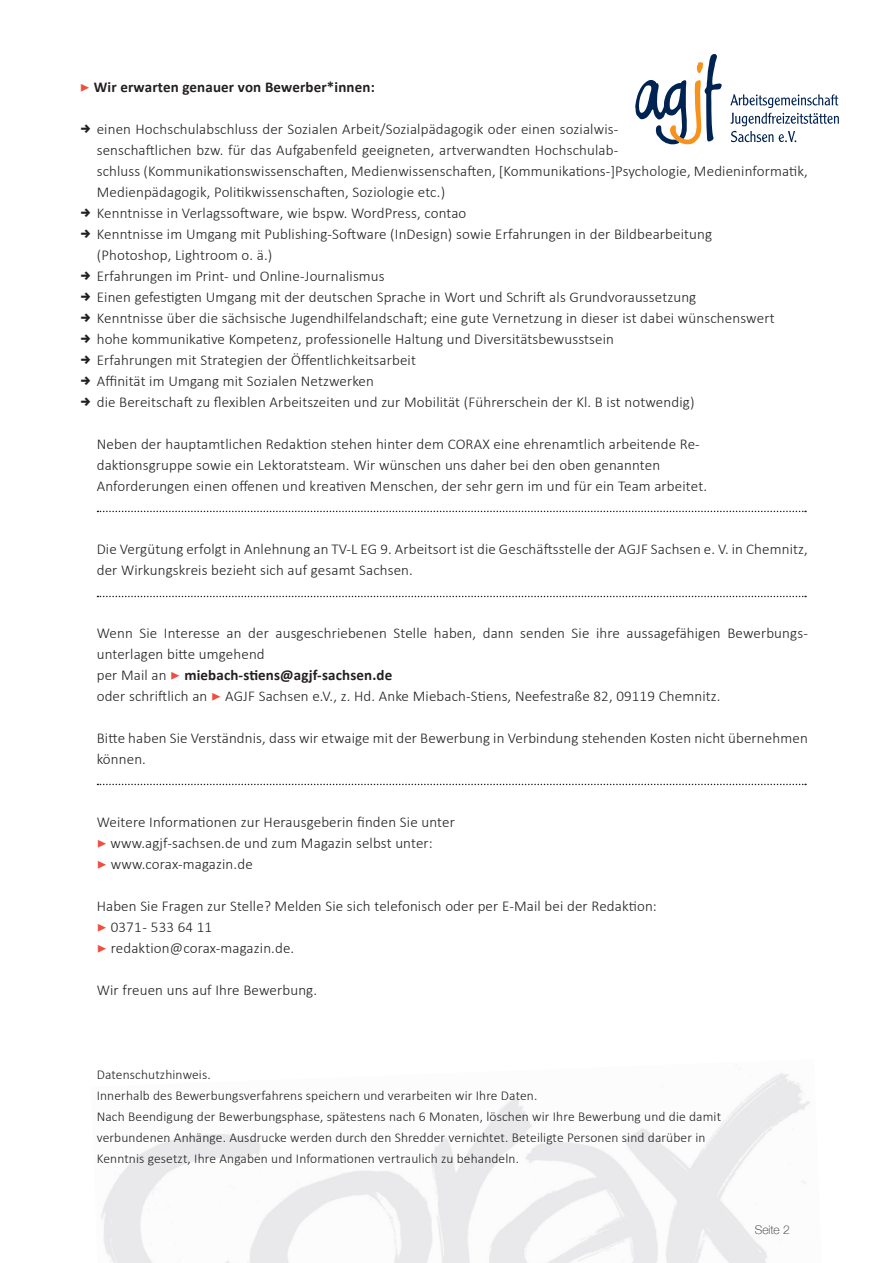
<style>
.page{position:relative;width:893px;height:1263px;background:#fff}
.page>*{position:absolute;margin:0;border:0;box-sizing:border-box;transform-origin:0 0}
.t1{font:300 15px/21px "Calibri";letter-spacing:.01em;color:#231f20}
.t2{font:700 15px "Calibri";letter-spacing:.01em;color:#231f20}
.t3{font:300 13.5px/21px "Calibri";letter-spacing:.01em;color:#231f20}
.t4{font:100 12px "Helvetica Neue";color:#231f20}
.s1{font-family:"Minion Pro";font-weight:400;font-size:16.5px;color:#ef4d3d}
.s2{font-weight:700}
</style>
<div class="page">
<img style="left:101px;top:1073px;width:709px;height:190px">
<svg style="left:97px;top:511px;width:709px;height:1px"></svg>
<svg style="left:97px;top:596px;width:709px;height:1px"></svg>
<svg style="left:97px;top:784px;width:709px;height:1px"></svg>
<svg style="left:635px;top:54px;width:87px;height:90px"></svg>
<svg style="left:730px;top:94px;width:109px;height:48px"></svg>
<p class="t2" style="left:80px;top:77px;width:297px"><span class="s1">▶</span> Wir erwarten genauer von Bewerber*innen:</p>
<p class="t1" style="left:97px;top:118px;width:713px;text-indent:-17px">➔ einen Hochschulabschluss der Sozialen Arbeit/Sozialpädagogik oder einen sozialwis-<br>senschaftlichen bzw. für das Aufgabenfeld geeigneten, artverwandten Hochschulab-<br>schluss (Kommunikationswissenschaften, Medienwissenschaften, [Kommunikations-]Psychologie, Medieninformatik, Medienpädagogik, Politikwissenschaften, Soziologie etc.)</p>
<p class="t1" style="left:80px;top:202px;width:388px">➔ Kenntnisse in Verlagssoftware, wie bspw. WordPress, contao</p>
<p class="t1" style="left:97px;top:223px;width:617px;text-indent:-17px">➔ Kenntnisse im Umgang mit Publishing-Software (InDesign) sowie Erfahrungen in der Bildbearbeitung (Photoshop, Lightroom o. ä.)</p>
<p class="t1" style="left:80px;top:265px;width:306px">➔ Erfahrungen im Print- und Online-Journalismus</p>
<p class="t1" style="left:80px;top:286px;width:618px">➔ Einen gefestigten Umgang mit der deutschen Sprache in Wort und Schrift als Grundvoraussetzung</p>
<p class="t1" style="left:80px;top:307px;width:696px">➔ Kenntnisse über die sächsische Jugendhilfelandschaft; eine gute Vernetzung in dieser ist dabei wünschenswert</p>
<p class="t1" style="left:80px;top:328px;width:536px">➔ hohe kommunikative Kompetenz, professionelle Haltung und Diversitätsbewusstsein</p>
<p class="t1" style="left:80px;top:349px;width:338px">➔ Erfahrungen mit Strategien der Öffentlichkeitsarbeit</p>
<p class="t1" style="left:80px;top:370px;width:296px">➔ Affinität im Umgang mit Sozialen Netzwerken</p>
<p class="t1" style="left:80px;top:391px;width:616px">➔ die Bereitschaft zu flexiblen Arbeitszeiten und zur Mobilität (Führerschein der Kl. B ist notwendig)</p>
<p class="t1" style="left:97px;top:433px;width:612px">Neben der hauptamtlichen Redaktion stehen hinter dem CORAX eine ehrenamtlich arbeitende Re&shy;daktionsgruppe sowie ein Lektoratsteam. Wir wünschen uns daher bei den oben genannten<br>Anforderungen einen offenen und kreativen Menschen, der sehr gern im und für ein Team arbeitet.</p>
<p class="t1" style="left:97px;top:538px;width:713px">Die Vergütung erfolgt in Anlehnung an TV-L EG 9. Arbeitsort ist die Geschäftsstelle der AGJF Sachsen e. V. in Chemnitz, der Wirkungskreis bezieht sich auf gesamt Sachsen.</p>
<p class="t1" style="left:97px;top:622px;width:712px">Wenn Sie Interesse an der ausgeschriebenen Stelle haben, dann senden Sie ihre aussagefähigen Bewerbungs&shy;unterlagen bitte umgehend<br>per Mail an <span class="s1">▶</span> <span class="s2">miebach-stiens@agjf-sachsen.de<br></span>oder schriftlich an <span class="s1">▶</span> AGJF Sachsen e.V., z. Hd. Anke Miebach-Stiens, Neefestraße 82, 09119 Chemnitz.</p>
<p class="t1" style="left:97px;top:727px;width:713px">Bitte haben Sie Verständnis, dass wir etwaige mit der Bewerbung in Verbindung stehenden Kosten nicht übernehmen können.</p>
<p class="t1" style="left:97px;top:811px;width:360px">Weitere Informationen zur Herausgeberin finden Sie unter <span class="s1">▶</span> www.agjf-sachsen.de und zum Magazin selbst unter:<br><span class="s1">▶</span> www.corax-magazin.de</p>
<p class="t1" style="left:97px;top:895px;width:562px">Haben Sie Fragen zur Stelle? Melden Sie sich telefonisch oder per E-Mail bei der Redaktion: <span class="s1">▶</span> 0371 - 533 64 11<br><span class="s1">▶</span> redaktion@corax-magazin.de.</p>
<p class="t1" style="left:97px;top:979px;width:222px">Wir freuen uns auf Ihre Bewerbung.</p>
<p class="t3" style="left:97px;top:1064px;width:626px">Datenschutzhinweis.<br>Innerhalb des Bewerbungsverfahrens speichern und verarbeiten wir Ihre Daten.<br>Nach Beendigung der Bewerbungsphase, spätestens nach 6 Monaten, löschen wir Ihre Bewerbung und die damit verbundenen Anhänge. Ausdrucke werden durch den Shredder vernichtet. Beteiligte Personen sind darüber in Kenntnis gesetzt, Ihre Angaben und Informationen vertraulich zu behandeln.</p>
<p class="t4" style="left:755px;top:1221px;width:36px">Seite 2</p>
</div>
